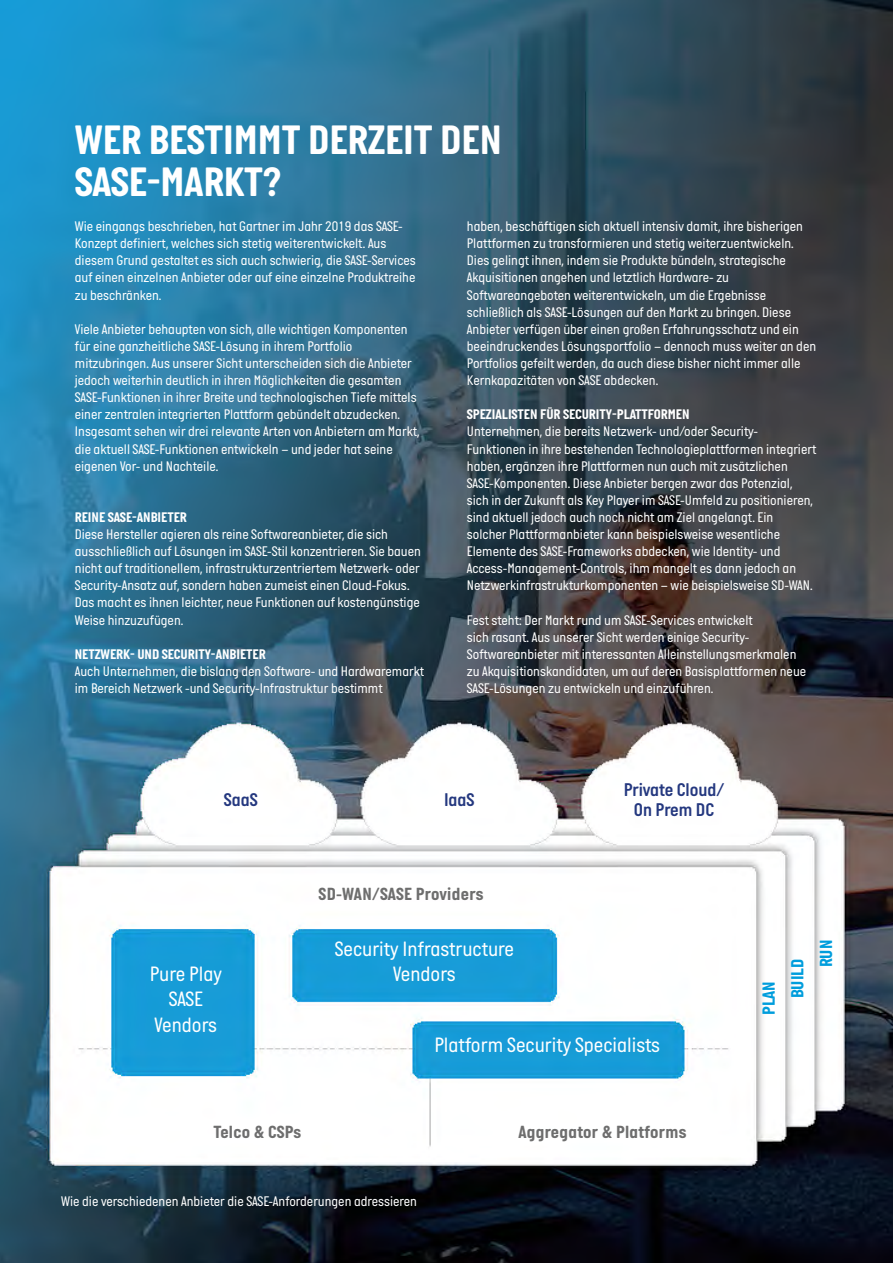
<style>
.page{position:relative;width:893px;height:1263px;background:#fff}
.page>*{position:absolute;margin:0;border:0;box-sizing:border-box;transform-origin:0 0}
.t1{font:700 42px/42px "Italian Plate No One";color:#fff}
.t2{font:21.3px "Italian Plate No One";color:#fff}
.t3{font:18.75px "Italian Plate No One D Bd";color:#24387f}
.t4{font:700 18px "Italian Plate No One";letter-spacing:.02em;color:#6e6e6e}
.t5{font:700 18px "Italian Plate No One";color:#009ddc}
.t6{font:14.25px/17.1px "Italian Plate No One";color:#fff}
.t7{font:700 14.25px "Italian Plate No One";color:#fff}
</style>
<div class="page">
<img style="left:0;top:0;width:893px;height:1263px">
<p class="t1" style="left:75px;top:118px;width:428px">WER BESTIMMT DERZEIT DEN<br>SASE-MARKT?</p>
<p class="t6" style="left:75px;top:218px;width:342px">Wie eingangs beschrieben, hat Gartner im Jahr 2019 das SASE-Konzept definiert, welches sich stetig weiterentwickelt. Aus diesem Grund gestaltet es sich auch schwierig, die SASE-Services auf einen einzelnen Anbieter oder auf eine einzelne Produktreihe zu beschränken.</p>
<p class="t6" style="left:75px;top:320px;width:347px">Viele Anbieter behaupten von sich, alle wichtigen Komponenten für eine ganzheitliche SASE-Lösung in ihrem Portfolio mitzubringen. Aus unserer Sicht unterscheiden sich die Anbieter jedoch weiterhin deutlich in ihren Möglichkeiten die gesamten SASE-Funktionen in ihrer Breite und technologischen Tiefe mittels einer zentralen integrierten Plattform gebündelt abzudecken.<br>Insgesamt sehen wir drei relevante Arten von Anbietern am Markt, die aktuell SASE-Funktionen entwickeln – und jeder hat seine eigenen Vor- und Nachteile.</p>
<p class="t7" style="left:75px;top:509px;width:113px">REINE SASE-ANBIETER</p>
<p class="t6" style="left:75px;top:526px;width:348px">Diese Hersteller agieren als reine Softwareanbieter, die sich ausschließlich auf Lösungen im SASE-Stil konzentrieren. Sie bauen nicht auf traditionellem, infrastrukturzentriertem Netzwerk- oder Security-Ansatz auf, sondern haben zumeist einen Cloud-Fokus.<br>Das macht es ihnen leichter, neue Funktionen auf kostengünstige Weise hinzuzufügen.</p>
<p class="t7" style="left:75px;top:646px;width:192px">NETZWERK- UND SECURITY-ANBIETER</p>
<p class="t6" style="left:75px;top:662px;width:351px">Auch Unternehmen, die bislang den Software- und Hardwaremarkt im Bereich Netzwerk -und Security-Infrastruktur bestimmt</p>
<p class="t6" style="left:467px;top:218px;width:351px">haben, beschäftigen sich aktuell intensiv damit, ihre bisherigen Plattformen zu transformieren und stetig weiterzuentwickeln.<br>Dies gelingt ihnen, indem sie Produkte bündeln, strategische Akquisitionen angehen und letztlich Hardware- zu Softwareangeboten weiterentwickeln, um die Ergebnisse schließlich als SASE-Lösungen auf den Markt zu bringen. Diese Anbieter verfügen über einen großen Erfahrungsschatz und ein beeindruckendes Lösungsportfolio – dennoch muss weiter an den Portfolios gefeilt werden, da auch diese bisher nicht immer alle Kernkapazitäten von SASE abdecken.</p>
<p class="t7" style="left:467px;top:407px;width:224px">SPEZIALISTEN FÜR SECURITY-PLATTFORMEN</p>
<p class="t6" style="left:467px;top:423px;width:351px">Unternehmen, die bereits Netzwerk- und/oder Security-Funktionen in ihre bestehenden Technologieplattformen integriert haben, ergänzen ihre Plattformen nun auch mit zusätzlichen SASE-Komponenten. Diese Anbieter bergen zwar das Potenzial, sich in der Zukunft als Key Player im SASE-Umfeld zu positionieren, sind aktuell jedoch auch noch nicht am Ziel angelangt. Ein solcher Plattformanbieter kann beispielsweise wesentliche Elemente des SASE-Frameworks abdecken, wie Identity- und Access-Management-Controls, ihm mangelt es dann jedoch an Netzwerkinfrastrukturkomponenten – wie beispielsweise SD-WAN.</p>
<p class="t6" style="left:467px;top:611px;width:341px">Fest steht: Der Markt rund um SASE-Services entwickelt<br>sich rasant. Aus unserer Sicht werden einige Security-Softwareanbieter mit interessanten Alleinstellungsmerkmalen zu Akquisitionskandidaten, um auf deren Basisplattformen neue SASE-Lösungen zu entwickeln und einzuführen.</p>
<p class="t3" style="left:224px;top:789px;width:35px">SaaS</p>
<p class="t3" style="left:444px;top:789px;width:32px">IaaS</p>
<p class="t4" style="left:319px;top:884px;width:166px">SD-WAN/SASE Providers</p>
<p class="t2" style="left:335px;top:937px;width:181px">Security Infrastructure</p>
<p class="t3" style="left:624px;top:779px;width:102px">Private Cloud/</p>
<p class="t3" style="left:634px;top:799px;width:82px">On Prem DC</p>
<p class="t2" style="left:150px;top:962px;width:74px">Pure Play</p>
<p class="t2" style="left:393px;top:962px;width:64px">Vendors</p>
<p class="t2" style="left:169px;top:988px;width:35px">SASE</p>
<p class="t2" style="left:155px;top:1013px;width:64px">Vendors</p>
<p class="t2" style="left:434px;top:1033px;width:227px">Platform Security Specialists</p>
<p class="t4" style="left:213px;top:1122px;width:89px">Telco &amp; CSPs</p>
<p class="t4" style="left:518px;top:1122px;width:170px">Aggregator &amp; Platforms</p>
<p class="t6" style="left:61px;top:1192px;width:357px">Wie die verschiedenen Anbieter die SASE-Anforderungen adressieren</p>
<p class="t5" style="left:759px;top:1015px;width:35px;rotate:-90deg">PLAN</p>
<p class="t5" style="left:788px;top:998px;width:41px;rotate:-90deg">BUILD</p>
<p class="t5" style="left:816px;top:967px;width:29px;rotate:-90deg">RUN</p>
</div>
